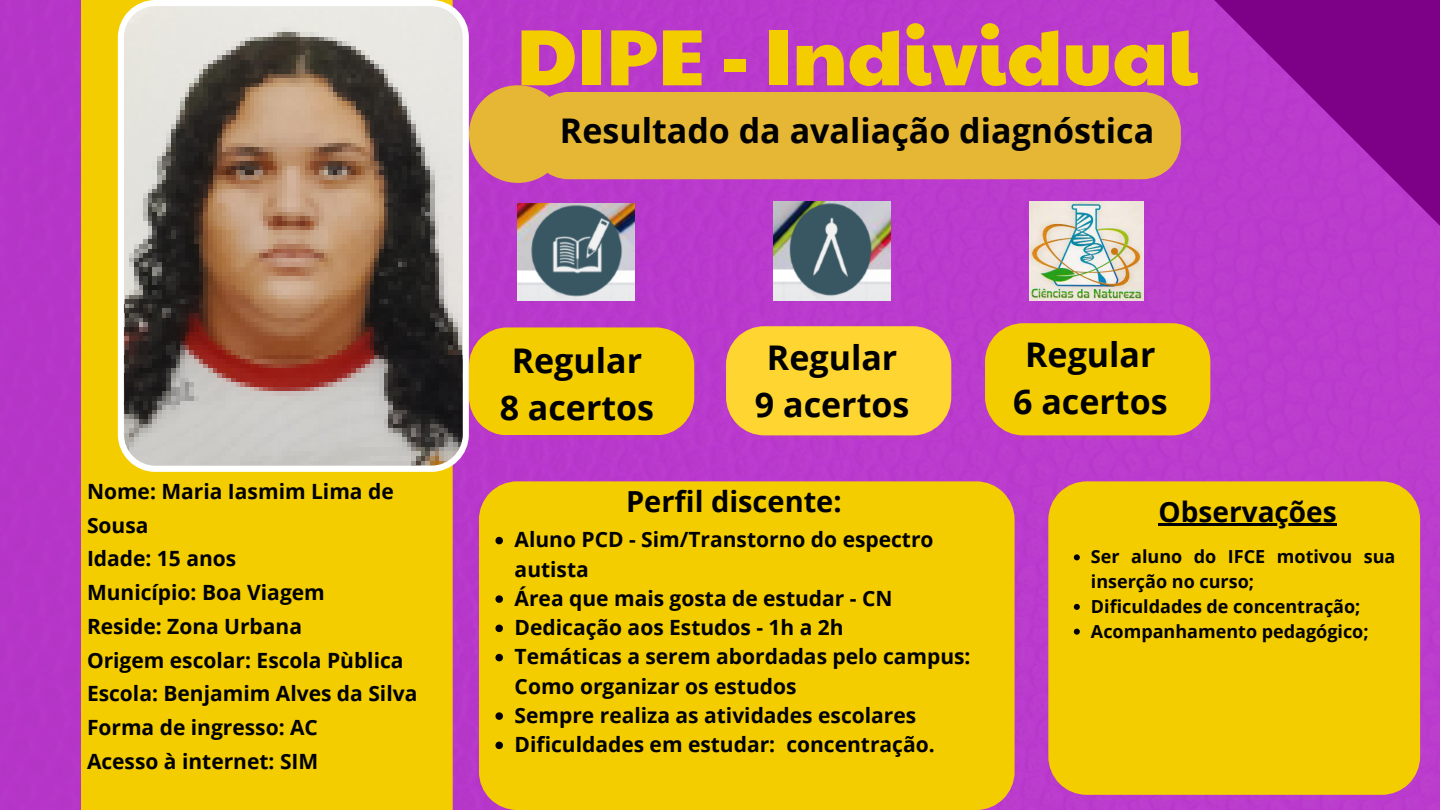
<style>
.page{position:relative;width:1440px;height:810px;background:#b93acc}
.page>*{position:absolute;margin:0;border:0;box-sizing:border-box;transform-origin:0 0}
.t1{font:79.8px "Paytone One";color:#f4cd00}
.t2{font:700 34px/47.2px "Open Sans";color:#000;text-align:center}
.t3{font:700 29px "Open Sans";color:#000}
.t4{font:700 28px "Open Sans";color:#000}
.t5{font:700 21px/33.8px "Open Sans";color:#000}
.t6{font:700 18px/24.8px "Open Sans";color:#000}
</style>
<div class="page">
<div style="left:81px;top:0;width:372px;height:810px;background:#f4cd00"></div>
<svg style="left:118px;top:0;width:351px;height:471px"></svg>
<svg style="left:1214px;top:0;width:226px;height:226px"></svg>
<img style="left:518px;top:203px;width:117px;height:98px">
<img style="left:1029px;top:202px;width:114px;height:99px">
<img style="left:773px;top:202px;width:117px;height:99px">
<div style="left:539px;top:92px;width:642px;height:87px;background:#e5b735"></div>
<div style="left:469px;top:85px;width:98px;height:98px;background:#e5b735;border-radius:50%"></div>
<div style="left:469px;top:327px;width:225px;height:108px;background:#f4cd00"></div>
<div style="left:726px;top:326px;width:225px;height:109px;background:#fed531"></div>
<div style="left:985px;top:323px;width:225px;height:112px;background:#f4cd00"></div>
<div style="left:1048px;top:481px;width:372px;height:314px;background:#f4cd00"></div>
<div style="left:479px;top:481px;width:535px;height:329px;background:#f4cd00"></div>
<svg style="left:495px;top:537px;width:8px;height:7px"></svg>
<svg style="left:495px;top:595px;width:8px;height:8px"></svg>
<svg style="left:495px;top:625px;width:8px;height:7px"></svg>
<svg style="left:495px;top:654px;width:8px;height:7px"></svg>
<svg style="left:495px;top:712px;width:8px;height:8px"></svg>
<svg style="left:495px;top:742px;width:8px;height:7px"></svg>
<hr style="left:1159px;top:523px;width:178px;height:2px;background:#000">
<svg style="left:1074px;top:554px;width:6px;height:6px"></svg>
<svg style="left:1074px;top:604px;width:6px;height:6px"></svg>
<svg style="left:1074px;top:629px;width:6px;height:6px"></svg>
<p class="t5" style="left:87px;top:474px;width:332px">Nome: Maria Iasmim Lima de<br>Sousa<br>Idade: 15 anos<br>Município: Boa Viagem<br>Reside: Zona Urbana<br>Origem escolar: Escola Pùblica<br>Escola: Benjamim Alves da Silva<br>Forma de ingresso: AC<br>Acesso à internet: SIM</p>
<h4 class="t1" style="left:516px;top:-3px;width:683px">DIPE - Individual</h4>
<h2 class="t2" style="left:560px;top:106px;width:596px">Resultado da avaliação diagnóstica</h2>
<h5 class="t2" style="left:500px;top:336px;width:156px">Regular<br>8 acertos</h5>
<h3 class="t2" style="left:1013px;top:330px;width:156px">Regular<br>6 acertos</h3>
<p class="t2" style="left:755px;top:333px;width:156px">Regular<br>9 acertos</p>
<p class="t3" style="left:626px;top:481px;width:217px">Perfil discente:</p>
<h2 class="t5" style="left:515px;top:525px;width:420px;line-height:29.2px">Aluno PCD - Sim/Transtorno do espectro autista</h2>
<h2 class="t5" style="left:515px;top:581px;width:379px">Área que mais gosta de estudar - CN</h2>
<h2 class="t5" style="left:515px;top:610px;width:331px">Dedicação aos Estudos - 1h a 2h</h2>
<h3 class="t5" style="left:515px;top:642px;width:457px;line-height:29.2px">Temáticas a serem abordadas pelo campus:<br>Como organizar os estudos</h3>
<p class="t5" style="left:515px;top:698px;width:403px">Sempre realiza as atividades escolares</p>
<p class="t5" style="left:515px;top:727px;width:422px">Dificuldades em estudar: concentração.</p>
<p class="t4" style="left:1159px;top:492px;width:180px">Observações</p>
<p class="t6" style="left:1091px;top:544px;width:306px">Ser aluno do IFCE motivou sua inserção no curso;</p>
<p class="t6" style="left:1091px;top:594px;width:271px">Dificuldades de concentração;</p>
<p class="t6" style="left:1091px;top:618px;width:279px">Acompanhamento pedagógico;</p>
</div>
